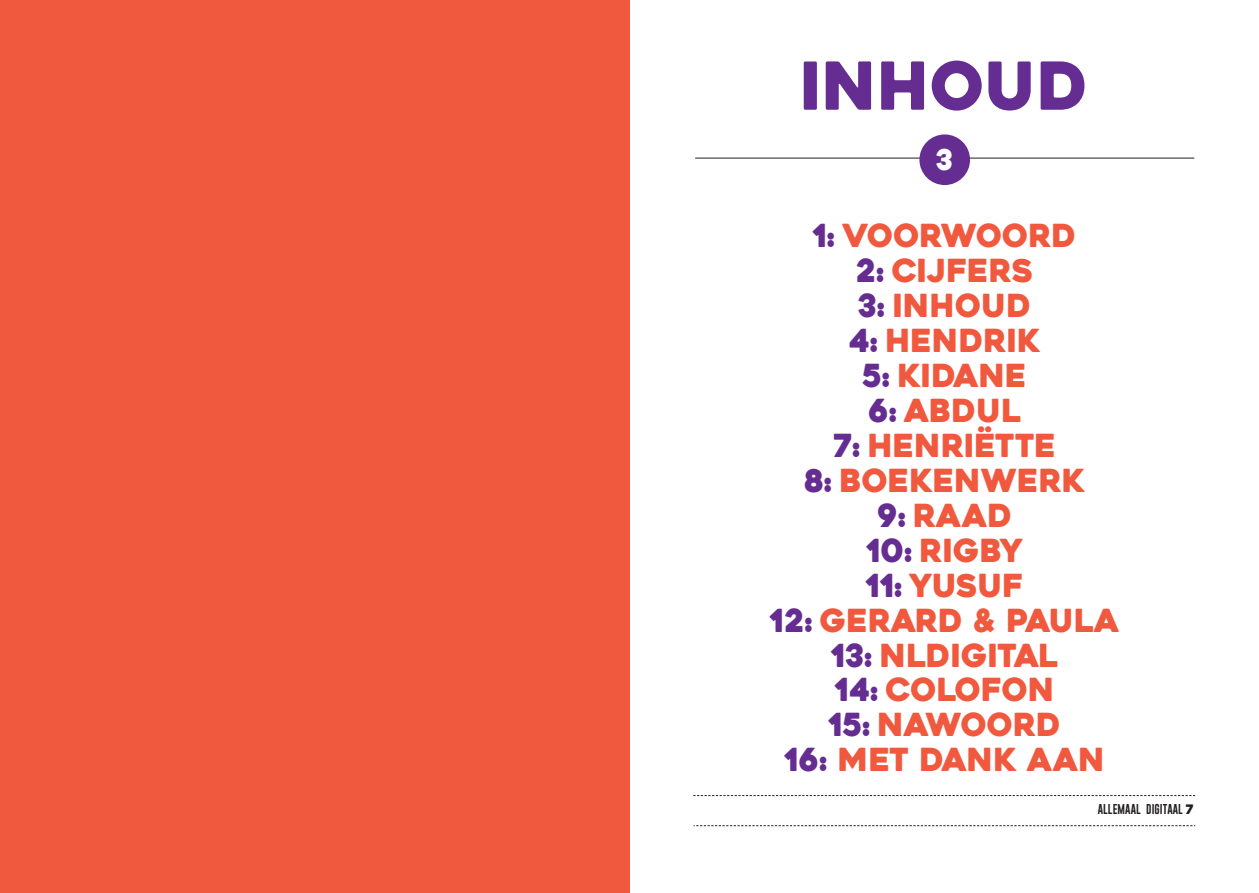
<style>
.page{position:relative;width:1259px;height:893px;background:#fff}
.page>*{position:absolute;margin:0;border:0;box-sizing:border-box;transform-origin:0 0}
.t1{font:66px "Heavitas";color:#652d91}
.t2{font:31.65px/35px "Heavitas";color:#f0593e;text-align:center}
.t3{font:28.5px "Heavitas";color:#fff}
.t4{font:10.35px "Gobold";letter-spacing:.01em;color:#231f20}
.s1{color:#652d91}
.s2{font-family:"Heavitas";font-size:13.05px}
</style>
<div class="page">
<svg style="left:693px;top:825px;width:502px;height:1px"></svg>
<svg style="left:693px;top:795px;width:502px;height:1px"></svg>
<hr style="left:695px;top:158px;width:499px;height:1px;background:#231f20">
<div style="left:919px;top:134px;width:51px;height:51px;background:#652d91;border-radius:50%"></div>
<div style="left:0;top:0;width:629px;height:893px;background:#f0593e"></div>
<p class="t1" style="left:799px;top:45px;width:291px">INHOUD</p>
<p class="t3" style="left:936px;top:142px;width:19px">3</p>
<p class="t2" style="left:813px;top:218px;width:265px"><span class="s1">1:</span> VOORWOORD</p>
<p class="t2" style="left:856px;top:253px;width:179px"><span class="s1">2:</span> CIJFERS</p>
<p class="t2" style="left:858px;top:288px;width:175px"><span class="s1">3:</span> INHOUD</p>
<p class="t2" style="left:849px;top:323px;width:193px"><span class="s1">4:</span> HENDRIK</p>
<p class="t2" style="left:862px;top:358px;width:166px"><span class="s1">5:</span> KIDANE</p>
<p class="t2" style="left:833px;top:393px;width:224px"><span class="s1">6:</span> ABDUL<br><span class="s1">7:</span> HENRIËTTE</p>
<p class="t2" style="left:804px;top:463px;width:282px"><span class="s1">8:</span> BOEKENWERK</p>
<p class="t2" style="left:877px;top:498px;width:137px"><span class="s1">9:</span> RAAD</p>
<p class="t2" style="left:866px;top:533px;width:158px"><span class="s1">10:</span> RIGBY</p>
<p class="t2" style="left:866px;top:568px;width:158px"><span class="s1">11:</span> YUSUF</p>
<p class="t2" style="left:770px;top:603px;width:350px"><span class="s1">12:</span> GERARD &amp; PAULA</p>
<p class="t2" style="left:831px;top:638px;width:228px"><span class="s1">13:</span> NLDIGITAL</p>
<p class="t2" style="left:835px;top:673px;width:221px"><span class="s1">14:</span> COLOFON</p>
<p class="t2" style="left:828px;top:708px;width:234px"><span class="s1">15:</span> NAWOORD</p>
<p class="t2" style="left:784px;top:743px;width:322px"><span class="s1">16:</span> MET DANK AAN</p>
<p class="t4" style="left:1097px;top:802px;width:97px">ALLEMAAL DIGITAAL <span class="s2">7</span></p>
</div>
